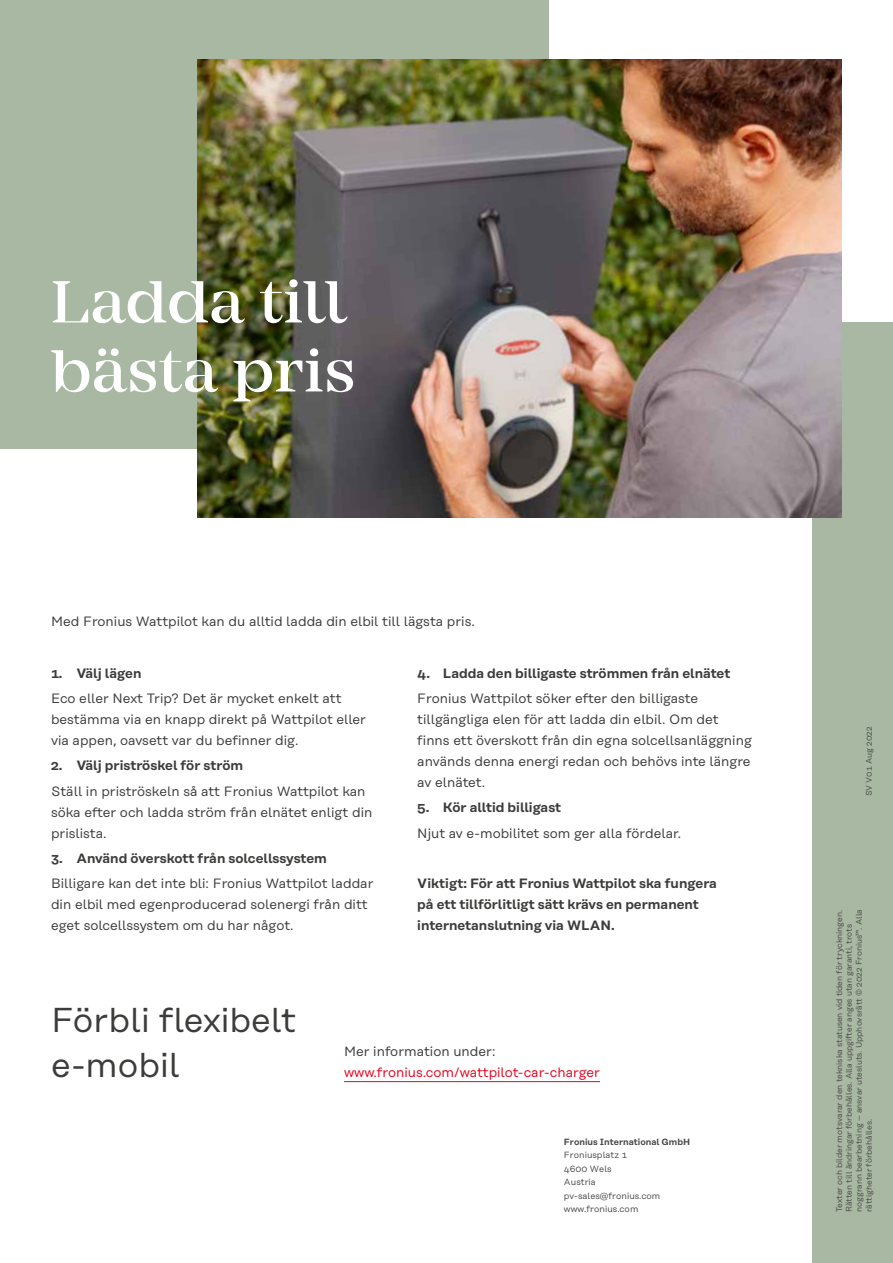
<style>
.page{position:relative;width:893px;height:1263px;background:#fff}
.page>*{position:absolute;margin:0;border:0;box-sizing:border-box;transform-origin:0 0}
.t1{font:500 61.5px/69px "Mirador";color:#fff}
.t2{font:34.5px/45px "Rational Text";color:#3c3c3b}
.t3{font:13.5px/21px "Rational Text";color:#3c3c3b}
.t4{font:600 13.5px/21px "Rational Text";color:#3c3c3b}
.t5{font:13.5px "Rational Text";color:#e40521}
.t6{font:9px/13.5px "Rational Text";color:#4a4a49}
.t7{font:600 9px "Rational Text";color:#4a4a49}
.t8{font:8.25px/9.9px "Rational Text";color:#4a4a49}
</style>
<div class="page">
<div style="left:812px;top:323px;width:81px;height:940px;background:#a9b8a2"></div>
<div style="left:0;top:0;width:549px;height:449px;background:#a9b8a2"></div>
<img style="left:198px;top:60px;width:644px;height:457px">
<hr style="left:344px;top:1081px;width:256px;height:1px;background:#e40521">
<h1 class="t1" style="left:51px;top:268px;width:306px">Ladda till bästa pris</h1>
<p class="t3" style="left:51px;top:611px;width:425px">Med Fronius Wattpilot kan du alltid ladda din elbil till lägsta pris.</p>
<p class="t4" style="left:51px;top:662px;width:92px">1. Välj lägen</p>
<p class="t3" style="left:51px;top:688px;width:317px">Eco eller Next Trip? Det är mycket enkelt att bestämma via en knapp direkt på Wattpilot eller via appen, oavsett var du befinner dig.</p>
<p class="t4" style="left:51px;top:755px;width:194px">2. Välj priströskel för ström</p>
<p class="t3" style="left:51px;top:780px;width:323px">Ställ in priströskeln så att Fronius Wattpilot kan söka efter och ladda ström från elnätet enligt din prislista.</p>
<p class="t4" style="left:51px;top:847px;width:277px">3. Använd överskott från solcellssystem</p>
<p class="t3" style="left:51px;top:873px;width:324px">Billigare kan det inte bli: Fronius Wattpilot laddar din elbil med egenproducerad solenergi från ditt eget solcellssystem om du har något.</p>
<p class="t4" style="left:417px;top:662px;width:314px">4. Ladda den billigaste strömmen från elnätet</p>
<p class="t3" style="left:417px;top:688px;width:336px">Fronius Wattpilot söker efter den billigaste tillgängliga elen för att ladda din elbil. Om det finns ett överskott från din egna solcellsanläggning används denna energi redan och behövs inte längre av elnätet.</p>
<p class="t4" style="left:417px;top:797px;width:145px">5. Kör alltid billigast</p>
<p class="t3" style="left:417px;top:822px;width:265px">Njut av e-mobilitet som ger alla fördelar.</p>
<p class="t4" style="left:417px;top:873px;width:301px">Viktigt: För att Fronius Wattpilot ska fungera på ett tillförlitligt sätt krävs en permanent internetanslutning via WLAN.</p>
<h2 class="t2" style="left:51px;top:997px;width:247px">Förbli flexibelt e-mobil</h2>
<p class="t3" style="left:344px;top:1041px;width:153px">Mer information under:</p>
<p class="t5" style="left:344px;top:1065px;width:257px">www.fronius.com/wattpilot-car-charger</p>
<p class="t7" style="left:564px;top:1136px;width:128px">Fronius International GmbH</p>
<p class="t6" style="left:564px;top:1148px;width:98px">Froniusplatz 1<br>4600 Wels<br>Austria pv-sales@fronius.com www.fronius.com</p>
<p class="t8" style="left:864px;top:796px;width:71px;rotate:-90deg">SV V01 Aug 2022</p>
<p class="t8" style="left:834px;top:1212px;width:304px;rotate:-90deg">Texter och bilder motsvarar den tekniska statusen vid tiden för tryckningen.<br>Rätten till ändringar förbehålles. Alla uppgifter anges utan garanti, trots noggrann bearbetning – ansvar utesluts. Upphovsrätt © 2022 Fronius™. Alla rättigheter förbehålles.</p>
</div>
